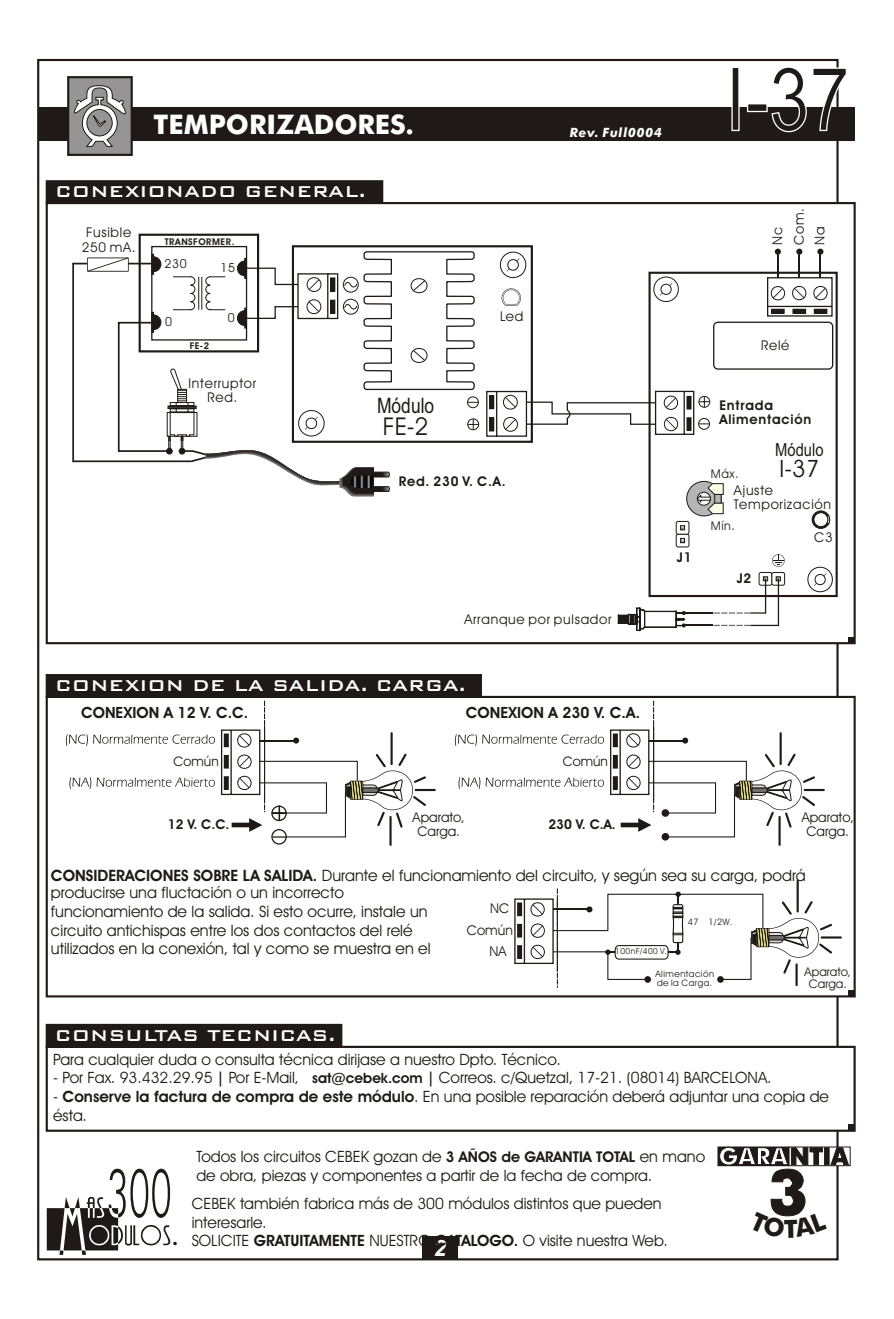
<style>
.page{position:relative;width:894px;height:1319px;background:#fff}
.page>*{position:absolute;margin:0;border:0;box-sizing:border-box;transform-origin:0 0}
.t1{font:88.05px "Arial Narrow";color:#1f1a17}
.t2{font:700 27px "Futura Md BT";color:#fff}
.t3{font:24.6px "Avant Garde Bk BT";color:#1f1a17}
.t4{font:24px "Avant Garde Bk BT";color:#1f1a17}
.t5{font:italic 700 22.5px "Arial";color:#fff}
.t6{font:21.3px "Arial Narrow";color:#1f1a17}
.t7{font:21px "Bank Gothic Md BT";color:#fff}
.t8{font:18px "Arial Narrow";color:#1f1a17}
.t9{font:15.75px/18.9px "Avant Garde Bk BT";color:#1f1a17}
.t10{font:15.6px/18.8px "Avant Garde Bk BT";color:#1f1a17}
.t11{font:700 15.6px "Avant Garde Bk BT";color:#1f1a17}
.t12{font:13.5px/14.1px "Avant Garde Bk BT";letter-spacing:.055em;color:#1f1a17}
.t13{font:700 13.5px/14px "Avant Garde Bk BT";letter-spacing:.06em;color:#1f1a17}
.t14{font:13.5px/14.1px "Avant Garde Bk BT";color:#1f1a17;text-align:center}
.t15{font:13.2px "Avant Garde Bk BT";color:#1f1a17}
.t16{font:italic 700 12.75px "Futura Md BT";letter-spacing:.06em;color:#fff}
.t17{font:12.45px "Avant Garde Bk BT";color:#1f1a17}
.t18{font:12px/12.5px "Avant Garde Bk BT";color:#1f1a17;text-align:center}
.t19{font:700 9.3px "Avant Garde Bk BT";letter-spacing:.06em;color:#1f1a17}
.t20{font:9px/9.4px "Avant Garde Bk BT";letter-spacing:.055em;color:#1f1a17}
.t21{font:8.25px "Avant Garde Bk BT";letter-spacing:.055em;color:#1f1a17}
.s1{font-weight:700}
.s2{font-weight:700;font-size:14.85px}
.s3{font-weight:700;font-size:14.25px}
</style>
<div class="page">
<div style="left:37px;top:59px;width:802px;height:1201px;background:#fff;border:2px solid #1f1a17"></div>
<div style="left:38px;top:108px;width:817px;height:33px;background:#1f1a17"></div>
<div style="left:67px;top:76px;width:66px;height:80px;background:#969494;border:2px solid #1f1a17"></div>
<div style="left:46px;top:1045px;width:810px;height:86px;background:#fff;border:2px solid #1f1a17"></div>
<div style="left:46px;top:1023px;width:296px;height:25px;background:#1f1a17;border:2px solid #1f1a17"></div>
<div style="left:422px;top:1235px;width:36px;height:24px;background:#1f1a17"></div>
<svg style="left:47px;top:1168px;width:130px;height:86px"></svg>
<svg style="left:849px;top:1124px;width:6px;height:6px"></svg>
<div style="left:718px;top:1146px;width:71px;height:19px;border:1px solid #1f1a17"></div>
<div style="left:46px;top:674px;width:436px;height:24px;background:#1f1a17"></div>
<div style="left:46px;top:180px;width:337px;height:24px;background:#1f1a17;border:2px solid #1f1a17"></div>
<div style="left:46px;top:696px;width:810px;height:301px;background:#fff;border:2px solid #1f1a17"></div>
<div style="left:46px;top:202px;width:810px;height:442px;background:#fff;border:2px solid #1f1a17"></div>
<svg style="left:849px;top:990px;width:6px;height:6px"></svg>
<div style="left:292px;top:245px;width:241px;height:198px;background:#fff;border:2px solid #1f1a17"></div>
<div style="left:139px;top:234px;width:120px;height:118px;background:#fff;border:2px solid #1f1a17"></div>
<div style="left:151px;top:246px;width:96px;height:94px;background:#fff;border:1px solid #1f1a17"></div>
<svg style="left:499px;top:251px;width:28px;height:28px"></svg>
<svg style="left:502px;top:288px;width:19px;height:17px"></svg>
<svg style="left:72px;top:250px;width:407px;height:246px"></svg>
<svg style="left:74px;top:85px;width:52px;height:62px"></svg>
<svg style="left:849px;top:637px;width:6px;height:6px"></svg>
<div style="left:649px;top:272px;width:189px;height:325px;background:#fff;border:2px solid #1f1a17"></div>
<svg style="left:653px;top:274px;width:28px;height:28px"></svg>
<svg style="left:807px;top:566px;width:26px;height:27px"></svg>
<hr style="left:820px;top:252px;width:1px;height:41px;background:#1f1a17">
<svg style="left:817px;top:249px;width:6px;height:6px"></svg>
<hr style="left:777px;top:252px;width:2px;height:41px;background:#1f1a17">
<svg style="left:775px;top:249px;width:6px;height:6px"></svg>
<hr style="left:799px;top:252px;width:1px;height:41px;background:#1f1a17">
<svg style="left:796px;top:249px;width:6px;height:6px"></svg>
<svg style="left:713px;top:276px;width:120px;height:94px"></svg>
<div style="left:771px;top:309px;width:13px;height:4px;border:1px solid #1f1a17"></div>
<div style="left:793px;top:309px;width:13px;height:4px;border:1px solid #1f1a17"></div>
<div style="left:814px;top:309px;width:13px;height:4px;border:1px solid #1f1a17"></div>
<div style="left:759px;top:572px;width:13px;height:13px;background:#fff;border:1px solid #1f1a17;border-radius:2px"></div>
<div style="left:771px;top:572px;width:14px;height:13px;background:#fff;border:1px solid #1f1a17;border-radius:2px"></div>
<svg style="left:676px;top:534px;width:13px;height:13px"></svg>
<svg style="left:680px;top:538px;width:5px;height:5px"></svg>
<svg style="left:676px;top:521px;width:13px;height:13px"></svg>
<svg style="left:680px;top:525px;width:5px;height:5px"></svg>
<svg style="left:686px;top:481px;width:36px;height:35px"></svg>
<svg style="left:697px;top:483px;width:27px;height:31px"></svg>
<div style="left:714px;top:494px;width:8px;height:9px;background:#b5b5b5;border:1px solid #1f1a17"></div>
<svg style="left:618px;top:576px;width:163px;height:55px"></svg>
<svg style="left:486px;top:390px;width:224px;height:47px"></svg>
<div style="left:687px;top:417px;width:4px;height:13px;border:1px solid #1f1a17"></div>
<div style="left:687px;top:396px;width:4px;height:13px;border:1px solid #1f1a17"></div>
<svg style="left:772px;top:554px;width:13px;height:13px"></svg>
<svg style="left:66px;top:700px;width:370px;height:146px"></svg>
<svg style="left:455px;top:700px;width:370px;height:146px"></svg>
<div style="left:662px;top:833px;width:7px;height:7px;background:#1f1a17;border-radius:50%"></div>
<div style="left:662px;top:809px;width:7px;height:8px;background:#1f1a17;border-radius:50%"></div>
<svg style="left:514px;top:879px;width:328px;height:108px"></svg>
<hr style="left:557px;top:899px;width:1px;height:72px;background:#1f1a17">
<div style="left:812px;top:511px;width:18px;height:17px;background:#1f1a17;border-radius:50%"></div>
<div style="left:812px;top:511px;width:18px;height:17px;border:1px solid #1f1a17;border-radius:50%"></div>
<div style="left:814px;top:512px;width:14px;height:14px;background:#fff;border-radius:50%"></div>
<div style="left:814px;top:512px;width:14px;height:15px;border:1px solid #1f1a17;border-radius:50%"></div>
<svg style="left:827px;top:514px;width:3px;height:11px"></svg>
<svg style="left:719px;top:1147px;width:130px;height:91px"></svg>
<h2 class="t2" style="left:154px;top:114px;width:262px">TEMPORIZADORES.</h2>
<h3 class="t7" style="left:55px;top:181px;width:312px">CONEXIONADO GENERAL.</h3>
<p class="t12" style="left:82px;top:227px;width:55px;text-align:center">Fusible<br>250 mA.</p>
<p class="t19" style="left:165px;top:238px;width:71px">TRANSFORMER.</p>
<p class="t17" style="left:164px;top:259px;width:24px">230</p>
<p class="t17" style="left:221px;top:263px;width:16px">15</p>
<p class="t17" style="left:165px;top:317px;width:8px">0</p>
<p class="t19" style="left:190px;top:342px;width:21px">FE-2</p>
<p class="t17" style="left:228px;top:313px;width:8px">0</p>
<p class="t12" style="left:189px;top:377px;width:69px;text-align:center">Interruptor<br>Red.</p>
<h3 class="t6" style="left:377px;top:397px;width:59px">Módulo</h3>
<h3 class="t3" style="left:383px;top:416px;width:47px">FE-2</h3>
<p class="t12" style="left:500px;top:310px;width:25px">Led</p>
<p class="t13" style="left:399px;top:476px;width:108px">Red. 230 V. C.A.</p>
<p class="t16" style="left:570px;top:127px;width:93px">Rev. Full0004</p>
<p class="t12" style="left:464px;top:613px;width:149px">Arranque por pulsador</p>
<h3 class="t7" style="left:55px;top:675px;width:412px">CONEXION DE LA SALIDA. CARGA.</h3>
<p class="t11" style="left:81px;top:706px;width:169px">CONEXION A 12 V. C.C.</p>
<p class="t15" style="left:174px;top:756px;width:47px">Común</p>
<p class="t11" style="left:466px;top:706px;width:176px">CONEXION A 230 V. C.A.</p>
<p class="t15" style="left:563px;top:756px;width:47px">Común</p>
<p class="t13" style="left:677px;top:551px;width:16px">J1</p>
<h1 class="t1" style="left:725px;top:66px;width:126px">I-37</h1>
<p class="t12" style="left:768px;top:245px;width:38px;line-height:21.9px;rotate:-90deg">Nc<br>Com.</p>
<p class="t12" style="left:814px;top:245px;width:20px;rotate:-90deg">Na</p>
<p class="t12" style="left:761px;top:340px;width:30px">Relé</p>
<p class="t13" style="left:719px;top:400px;width:93px">Entrada<br>Alimentación</p>
<p class="t18" style="left:711px;top:468px;width:29px">Máx.</p>
<p class="t8" style="left:775px;top:443px;width:50px">Módulo</p>
<h3 class="t4" style="left:780px;top:459px;width:41px">I-37</h3>
<p class="t12" style="left:734px;top:484px;width:99px">Ajuste<br>Temporización</p>
<p class="t18" style="left:711px;top:520px;width:25px">Mín.</p>
<p class="t13" style="left:737px;top:573px;width:16px">J2</p>
<p class="t12" style="left:814px;top:532px;width:20px">C3</p>
<p class="t14" style="left:413px;top:811px;width:54px">Aparato,<br>Carga.</p>
<p class="t9" style="left:51px;top:868px;width:756px;line-height:17px"><span class="s1">CONSIDERACIONES SOBRE LA SALIDA.</span> Durante el funcionamiento del circuito, y según sea su carga, podrá producirse una fluctación o un incorrecto</p>
<p class="t9" style="left:51px;top:903px;width:381px">funcionamiento de la salida. Si esto ocurre, instale un circuito antichispas entre los dos contactos del relé utilizados en la conexión, tal y como se muestra en el</p>
<p class="t14" style="left:802px;top:811px;width:54px">Aparato,<br>Carga.</p>
<p class="t13" style="left:168px;top:819px;width:63px">12 V. C.C.</p>
<p class="t13" style="left:548px;top:819px;width:69px">230 V. C.A.</p>
<p class="t12" style="left:490px;top:902px;width:21px">NC</p>
<p class="t20" style="left:688px;top:917px;width:46px">47 1/2W.</p>
<p class="t12" style="left:489px;top:921px;width:25px;line-height:20.2px;text-indent:-22px">Común<br>NA</p>
<p class="t21" style="left:615px;top:948px;width:53px">100nF/400 V.</p>
<h3 class="t7" style="left:55px;top:1025px;width:282px">CONSULTAS TECNICAS.</h3>
<p class="t20" style="left:655px;top:969px;width:60px">Alimentación de la Carga.</p>
<p class="t18" style="left:805px;top:966px;width:48px">Aparato,<br>Carga.</p>
<p class="t10" style="left:53px;top:1051px;width:509px">Para cualquier duda o consulta técnica dirijase a nuestro Dpto. Técnico.</p>
<p class="t10" style="left:53px;top:1070px;width:720px">- Por Fax. 93.432.29.95 <span class="s2">|</span> Por E-Mail, <span class="s3">sat@cebek.com</span> <span class="s2">|</span> Correos. c/Quetzal, 17-21. (08014) BARCELONA.</p>
<p class="t10" style="left:53px;top:1088px;width:777px">- <span class="s1">Conserve la factura de compra de este módulo</span>. En una posible reparación deberá adjuntar una copia de ésta.</p>
<p class="t10" style="left:196px;top:1148px;width:510px">Todos los circuitos CEBEK gozan de <span class="s2">3 AÑOS de GARANTIA TOTAL</span> en mano de obra, piezas y componentes a partir de la fecha de compra.</p>
<p class="t10" style="left:192px;top:1195px;width:478px">CEBEK también fabrica más de 300 módulos distintos que pueden interesarle.<br>SOLICITE <span class="s1">GRATUITAMENTE</span> NUESTRO <span class="s1">CATALOGO.</span> O visite nuestra Web.</p>
<h3 class="t5" style="left:434px;top:1239px;width:14px">2</h3>
</div>
